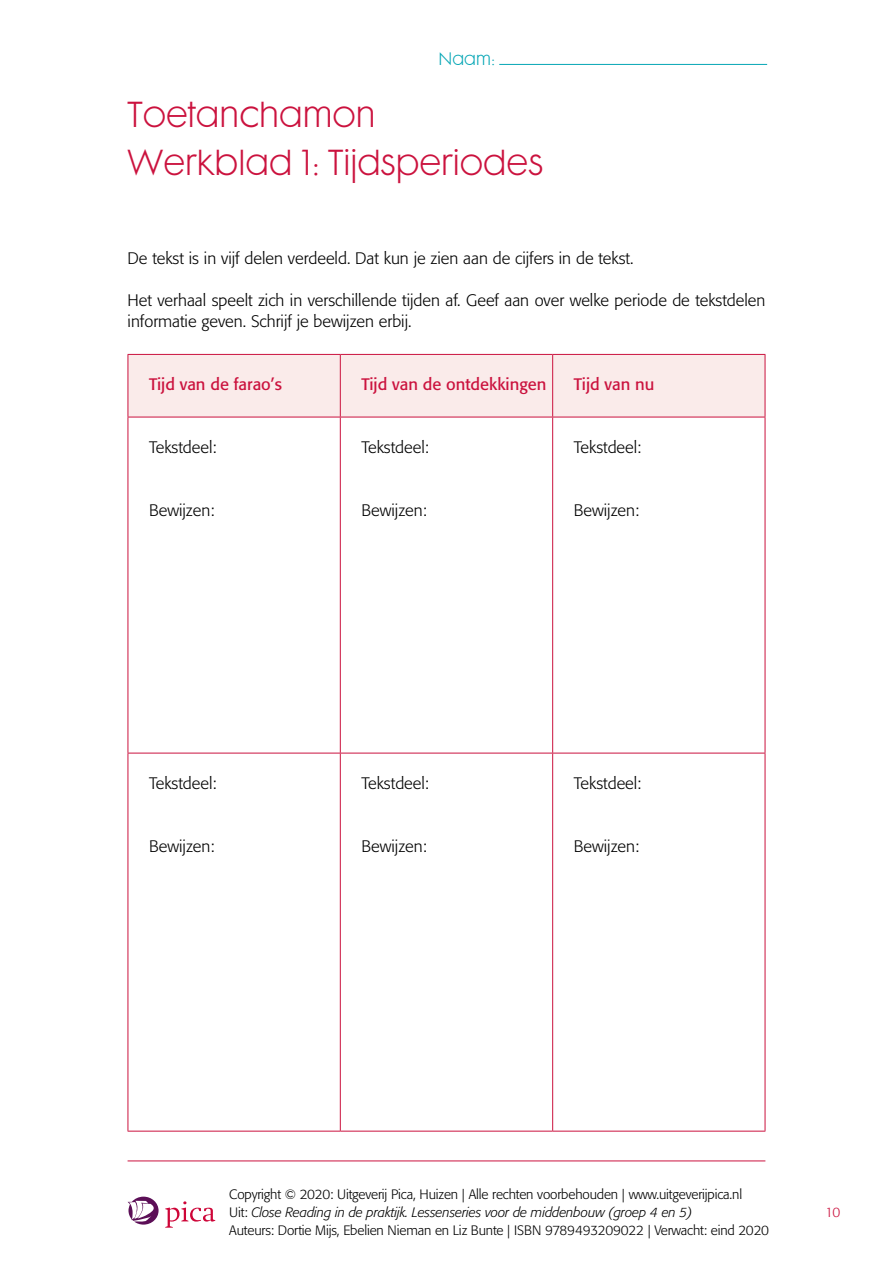
<style>
.page{position:relative;width:893px;height:1263px;background:#fff}
.page>*{position:absolute;margin:0;border:0;box-sizing:border-box;transform-origin:0 0}
.t1{font:33px/48px "Cg Futura Maxi Lt";color:#cb123e}
.t2{font:300 16.5px/21px "Formata";color:#000}
.t3{font:16.5px "Formata";color:#cb123e}
.t4{font:16.5px "Cg Futura Maxi Lt";color:#05a6b5}
.t5{font:300 13.5px/18px "Formata";letter-spacing:-.01em;color:#000}
.t6{font:300 13.5px "Formata";color:#cb123e}
.s1{font-style:italic}
</style>
<div class="page">
<hr style="left:128px;top:1160px;width:637px;height:1px;background:#cb123e">
<svg style="left:165px;top:1201px;width:50px;height:27px"></svg>
<svg style="left:128px;top:1196px;width:31px;height:28px"></svg>
<div style="left:129px;top:355px;width:636px;height:62px;background:#faebea"></div>
<hr style="left:128px;top:354px;width:212px;height:1px;background:#cb123e">
<hr style="left:128px;top:355px;width:1px;height:62px;background:#cb123e">
<hr style="left:340px;top:354px;width:213px;height:1px;background:#cb123e">
<hr style="left:340px;top:355px;width:1px;height:62px;background:#cb123e">
<hr style="left:553px;top:354px;width:212px;height:1px;background:#cb123e">
<hr style="left:552px;top:355px;width:1px;height:62px;background:#cb123e">
<hr style="left:765px;top:355px;width:1px;height:62px;background:#cb123e">
<hr style="left:128px;top:417px;width:212px;height:1px;background:#cb123e">
<hr style="left:128px;top:417px;width:1px;height:336px;background:#cb123e">
<hr style="left:340px;top:417px;width:213px;height:1px;background:#cb123e">
<hr style="left:340px;top:417px;width:1px;height:336px;background:#cb123e">
<hr style="left:553px;top:417px;width:212px;height:1px;background:#cb123e">
<hr style="left:552px;top:417px;width:1px;height:336px;background:#cb123e">
<hr style="left:765px;top:417px;width:1px;height:336px;background:#cb123e">
<hr style="left:128px;top:753px;width:212px;height:1px;background:#cb123e">
<hr style="left:128px;top:753px;width:1px;height:378px;background:#cb123e">
<hr style="left:340px;top:753px;width:213px;height:1px;background:#cb123e">
<hr style="left:340px;top:753px;width:1px;height:378px;background:#cb123e">
<hr style="left:553px;top:753px;width:212px;height:1px;background:#cb123e">
<hr style="left:552px;top:753px;width:1px;height:378px;background:#cb123e">
<hr style="left:765px;top:753px;width:1px;height:378px;background:#cb123e">
<hr style="left:128px;top:1131px;width:212px;height:1px;background:#cb123e">
<hr style="left:340px;top:1131px;width:213px;height:1px;background:#cb123e">
<hr style="left:553px;top:1131px;width:212px;height:1px;background:#cb123e">
<hr style="left:499px;top:64px;width:268px;height:1px;background:#05a6b5">
<p class="t4" style="left:439px;top:48px;width:58px">Naam:</p>
<h1 class="t1" style="left:128px;top:92px;width:417px">Toetanchamon<br>Werkblad 1: Tijdsperiodes</h1>
<p class="t2" style="left:128px;top:248px;width:507px">De tekst is in vijf delen verdeeld. Dat kun je zien aan de cijfers in de tekst.</p>
<p class="t2" style="left:128px;top:290px;width:639px">Het verhaal speelt zich in verschillende tijden af. Geef aan over welke periode de tekstdelen informatie geven. Schrijf je bewijzen erbij.</p>
<p class="t3" style="left:149px;top:374px;width:134px">Tijd van de farao’s</p>
<p class="t3" style="left:362px;top:374px;width:186px">Tijd van de ontdekkingen</p>
<p class="t3" style="left:574px;top:374px;width:82px">Tijd van nu</p>
<p class="t2" style="left:149px;top:437px;width:69px">Tekstdeel:</p>
<p class="t2" style="left:362px;top:437px;width:69px">Tekstdeel:</p>
<p class="t2" style="left:574px;top:437px;width:69px">Tekstdeel:</p>
<p class="t2" style="left:149px;top:500px;width:67px">Bewijzen:</p>
<p class="t2" style="left:362px;top:500px;width:67px">Bewijzen:</p>
<p class="t2" style="left:574px;top:500px;width:67px">Bewijzen:</p>
<p class="t2" style="left:149px;top:773px;width:69px">Tekstdeel:</p>
<p class="t2" style="left:362px;top:773px;width:69px">Tekstdeel:</p>
<p class="t2" style="left:574px;top:773px;width:69px">Tekstdeel:</p>
<p class="t2" style="left:149px;top:836px;width:67px">Bewijzen:</p>
<p class="t2" style="left:362px;top:836px;width:67px">Bewijzen:</p>
<p class="t2" style="left:574px;top:836px;width:67px">Bewijzen:</p>
<p class="t5" style="left:229px;top:1185px;width:541px">Copyright © 2020: Uitgeverij Pica, Huizen | Alle rechten voorbehouden | www.uitgeverijpica.nl<br>Uit: <span class="s1">Close Reading in de praktijk. Lessenseries voor de middenbouw (groep 4 en 5)<br></span>Auteurs: Dortie Mijs, Ebelien Nieman en Liz Bunte | ISBN 9789493209022 | Verwacht: eind 2020</p>
<p class="t6" style="left:825px;top:1204px;width:17px">10</p>
</div>
